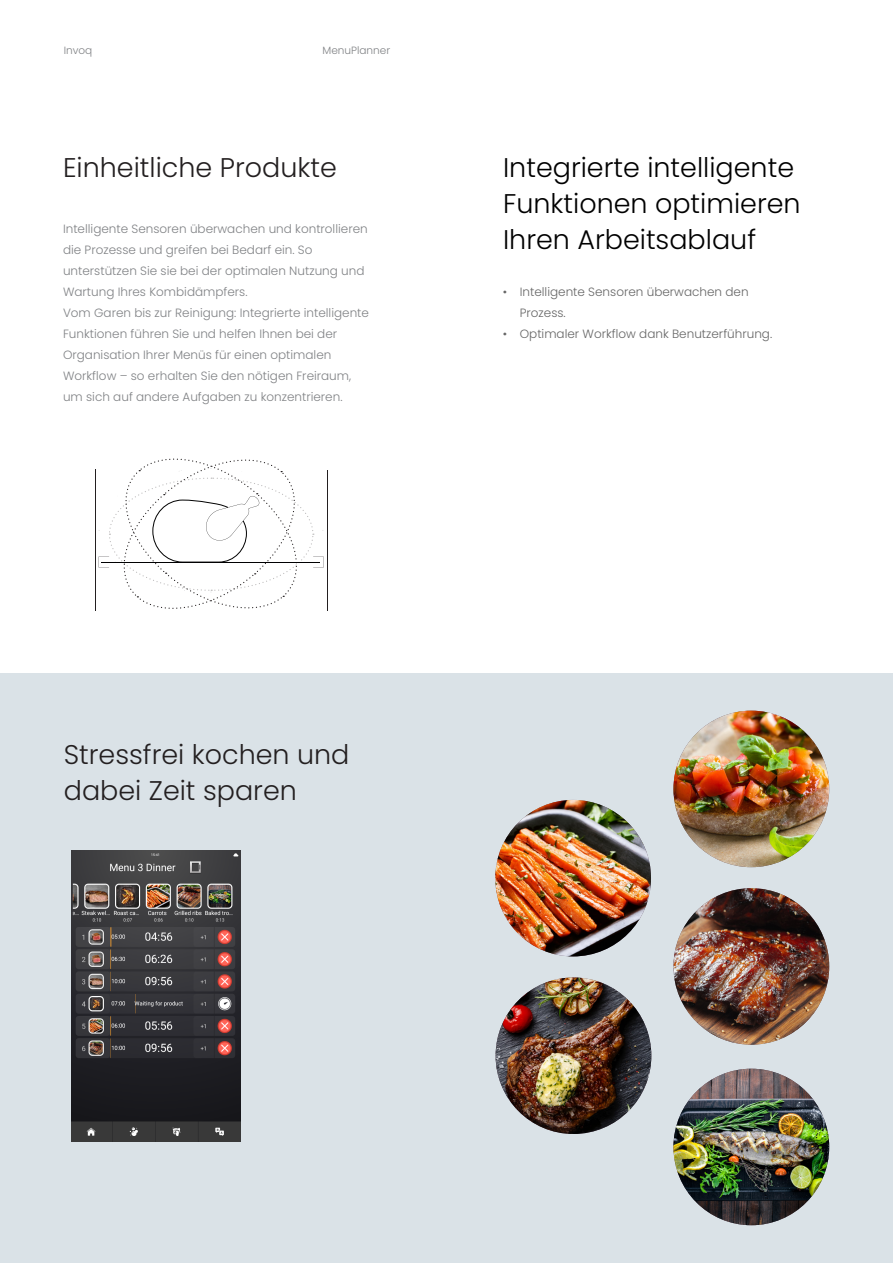
<style>
.page{position:relative;width:893px;height:1263px;background:#fff}
.page>*{position:absolute;margin:0;border:0;box-sizing:border-box;transform-origin:0 0}
.Manchet_hvid{font:300 27px/36px "Poppins";color:#000}
.Manchet{font:300 27px/36px "Poppins";color:#231f20}
.Brødtekst{font:300 12px/21px "Poppins";color:#808285}
.t1{font:300 12px/21px "Poppins";color:#666}
.t2{font:300 10.5px "Poppins";color:#808285}
</style>
<div class="page">
<div style="left:0;top:674px;width:893px;height:589px;background:#dae2e7"></div>
<img style="left:71px;top:850px;width:170px;height:291px">
<img style="left:495px;top:800px;width:156px;height:156px;border-radius:78px">
<img style="left:496px;top:977px;width:155px;height:157px;border-radius:78px">
<img style="left:673px;top:711px;width:156px;height:156px;border-radius:78px">
<img style="left:673px;top:888px;width:156px;height:157px;border-radius:78px">
<img style="left:673px;top:1069px;width:156px;height:156px;border-radius:78px">
<hr style="left:328px;top:470px;width:1px;height:141px;background:#231f20">
<hr style="left:95px;top:470px;width:1px;height:141px;background:#231f20">
<svg style="left:99px;top:458px;width:225px;height:151px"></svg>
<p class="t2" style="left:64px;top:44px;width:30px">Invoq</p>
<p class="t2" style="left:322px;top:44px;width:69px">MenuPlanner</p>
<p class="Manchet" style="left:63px;top:150px;width:275px">Einheitliche Produkte</p>
<p class="Brødtekst" style="left:63px;top:218px;width:306px">Intelligente Sensoren überwachen und kontrollieren die Prozesse und greifen bei Bedarf ein. So unterstützen Sie sie bei der optimalen Nutzung und Wartung Ihres Kombidämpfers.</p>
<p class="Brødtekst" style="left:63px;top:302px;width:307px">Vom Garen bis zur Reinigung: Integrierte intelligente Funktionen führen Sie und helfen Ihnen bei der Organisation Ihrer Menüs für einen optimalen Workflow – so erhalten Sie den nötigen Freiraum, um sich auf andere Aufgaben zu konzentrieren.</p>
<p class="Manchet_hvid" style="left:503px;top:150px;width:299px">Integrierte intelligente<br>Funktionen optimieren<br>Ihren Arbeitsablauf</p>
<p class="t1" style="left:520px;top:281px;width:230px;text-indent:-17px">• Intelligente Sensoren überwachen den<br>Prozess.</p>
<p class="t1" style="left:503px;top:323px;width:271px">• Optimaler Workflow dank Benutzerführung.</p>
<p class="Manchet" style="left:64px;top:737px;width:287px">Stressfrei kochen und dabei Zeit sparen</p>
</div>
